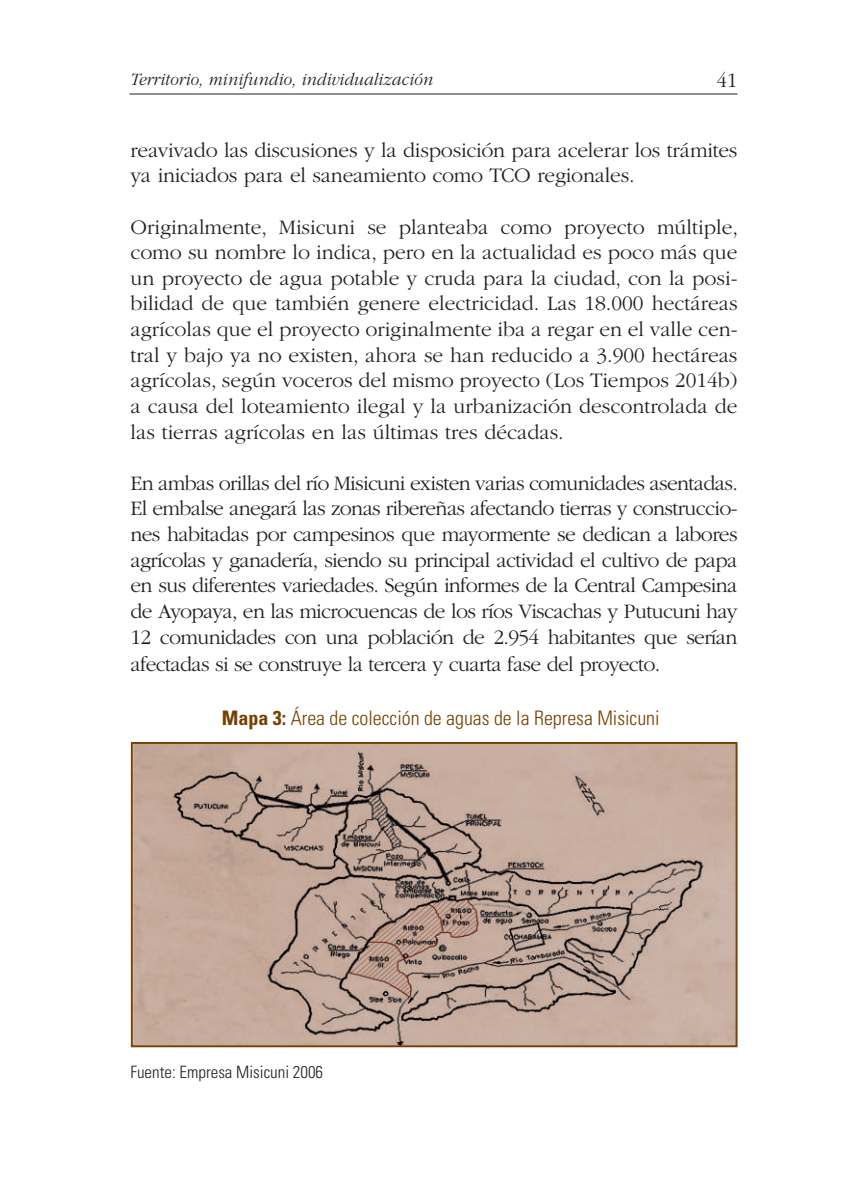
<style>
.page{position:relative;width:851px;height:1191px;background:#fff}
.page>*{position:absolute;margin:0;border:0;box-sizing:border-box;transform-origin:0 0}
.t1{font:300 21.4px/25.6px "ITC Garamond Std";letter-spacing:-.01em;color:#231f20;text-align:justify}
.t2{font:300 21.4px "ITC Garamond Std";letter-spacing:-.01em;color:#231f20;scale:.94 1}
.t3{font:300 condensed 20px "Univers LT Std";color:#754100}
.t4{font:italic 300 18px "ITC Garamond Std";color:#231f20;scale:.94 1}
.t5{font:300 condensed 17px "Univers LT Std";color:#231f20}
.s1{font-weight:700}
</style>
<div class="page">
<hr style="left:129px;top:93px;width:608px;height:1px;background:#231f20">
<img style="left:134px;top:745px;width:600px;height:299px">
<div style="left:131px;top:742px;width:606px;height:305px;border:2px solid #754100"></div>
<p class="t4" style="left:130px;top:70px;width:323px">Territorio, minifundio, individualización</p>
<p class="t2" style="left:716px;top:69px;width:23px">41</p>
<p class="t1" style="left:130px;top:138px;width:608px">reavivado las discusiones y la disposición para acelerar los trámites ya iniciados para el saneamiento como TCO regionales.</p>
<p class="t1" style="left:130px;top:214px;width:609px">Originalmente, Misicuni se planteaba como proyecto múltiple, como su nombre lo indica, pero en la actualidad es poco más que un proyecto de agua potable y cruda para la ciudad, con la posi&shy;bilidad de que también genere electricidad. Las 18.000 hectáreas agrícolas que el proyecto originalmente iba a regar en el valle cen&shy;tral y bajo ya no existen, ahora se han reducido a 3.900 hectáreas agrícolas, según voceros del mismo proyecto (Los Tiempos 2014b) a causa del loteamiento ilegal y la urbanización descontrolada de las tierras agrícolas en las últimas tres décadas.</p>
<p class="t1" style="left:130px;top:470px;width:609px">En ambas orillas del río Misicuni existen varias comunidades asentadas.<br>El embalse anegará las zonas ribereñas afectando tierras y construccio&shy;nes habitadas por campesinos que mayormente se dedican a labores agrícolas y ganadería, siendo su principal actividad el cultivo de papa en sus diferentes variedades. Según informes de la Central Campesina de Ayopaya, en las microcuencas de los ríos Viscachas y Putucuni hay 12 comunidades con una población de 2.954 habitantes que serían afectadas si se construye la tercera y cuarta fase del proyecto.</p>
<p class="t3" style="left:222px;top:706px;width:439px"><span class="s1">Mapa 3:</span> Área de colección de aguas de la Represa Misicuni</p>
<p class="t5" style="left:130px;top:1061px;width:194px">Fuente: Empresa Misicuni 2006</p>
</div>
